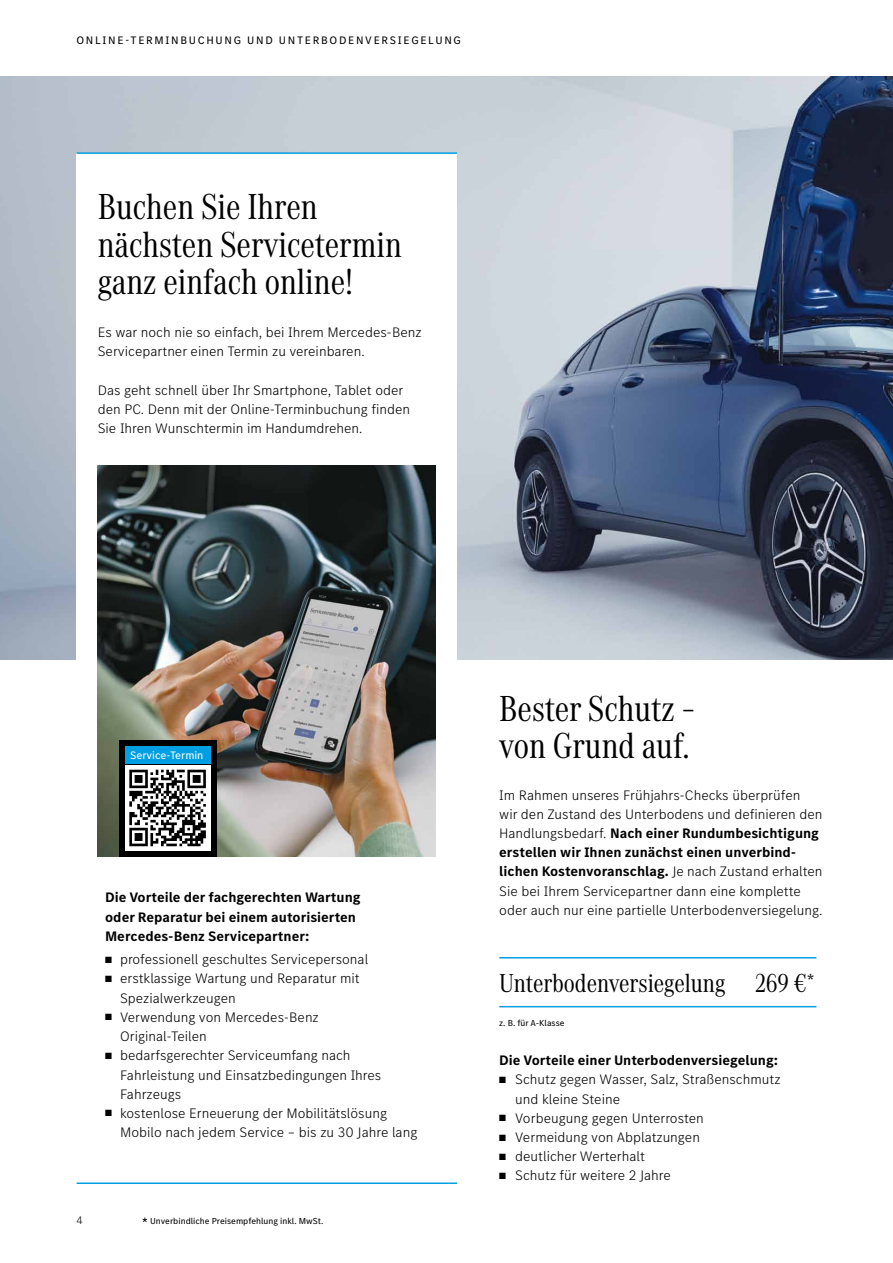
<style>
.page{position:relative;width:893px;height:1263px;background:#fff}
.page>*{position:absolute;margin:0;border:0;box-sizing:border-box;transform-origin:0 0}
.t1{font:37.5px/37.5px "MB Corpo A Title Cond";color:#000}
.t2{font:27px "MB Corpo A Title Cond";letter-spacing:-.005em;color:#000}
.t3{font:300 14.25px/19.2px "MB Corpo S Text";color:#000}
.t4{font:700 14.25px/19.2px "MB Corpo S Text";color:#000}
.t5{font:11.25px "MB Corpo S Text";letter-spacing:.15em;color:#000}
.t6{font:11.25px "MB Corpo S Text";color:#fff}
.t7{font:300 11.25px "MB Corpo S Text";color:#000}
.t8{font:9px "MB Corpo S Text";color:#000}
.s1{font-size:15px}
.s2{font-weight:700}
</style>
<div class="page">
<img style="left:0;top:77px;width:893px;height:582px">
<hr style="left:499px;top:957px;width:317px;height:1px;background:#009fe3">
<hr style="left:499px;top:1006px;width:317px;height:1px;background:#009fe3">
<div style="left:77px;top:153px;width:380px;height:1030px;background:#fff"></div>
<hr style="left:77px;top:152px;width:380px;height:2px;background:#009fe3">
<hr style="left:77px;top:1182px;width:380px;height:2px;background:#009fe3">
<img style="left:98px;top:466px;width:338px;height:391px">
<div style="left:119px;top:740px;width:97px;height:117px;background:#000"></div>
<div style="left:125px;top:765px;width:85px;height:85px;background:#fff"></div>
<div style="left:125px;top:746px;width:85px;height:17px;background:#009fe3"></div>
<svg style="left:129px;top:770px;width:77px;height:76px"></svg>
<p class="t5" style="left:77px;top:33px;width:9px">Onlin</p>
<p class="t5" style="left:118px;top:33px;width:38px">e-Termin</p>
<p class="t5" style="left:180px;top:33px;width:36px">buchung</p>
<p class="t5" style="left:247px;top:33px;width:190px">un d Unter bodenver siegelung</p>
<h1 class="t1" style="left:98px;top:185px;width:306px">Buchen Sie Ihren nächsten Servicetermin ganz einfach online!</h1>
<p class="t3" style="left:98px;top:322px;width:325px">Es war noch nie so einfach, bei Ihrem Mercedes-Benz<br>Servicepartner einen Termin zu vereinbaren.</p>
<p class="t3" style="left:98px;top:380px;width:314px">Das geht schnell über Ihr Smartphone, Tablet oder den PC. Denn mit der Online-Terminbuchung finden<br>Sie Ihren Wunschtermin im Handumdrehen.</p>
<p class="t6" style="left:130px;top:747px;width:75px">Service-Termin</p>
<p class="t4" style="left:105px;top:888px;width:257px">Die Vorteile der fachgerechten Wartung oder Reparatur bei einem autorisierten<br>Mercedes-Benz Servicepartner:</p>
<p class="t3" style="left:105px;top:949px;width:265px">■ professionell geschultes Servicepersonal</p>
<p class="t3" style="left:120px;top:968px;width:241px;text-indent:-15px">■ erstklassige Wartung und Reparatur mit<br>Spezialwerkzeugen</p>
<p class="t3" style="left:120px;top:1007px;width:200px;text-indent:-15px">■ Verwendung von Mercedes-Benz<br>Original-Teilen</p>
<p class="t3" style="left:120px;top:1045px;width:263px;text-indent:-15px">■ bedarfsgerechter Serviceumfang nach<br>Fahrleistung und Einsatzbedingungen Ihres<br>Fahrzeugs</p>
<p class="t3" style="left:120px;top:1103px;width:299px;text-indent:-15px">■ kostenlose Erneuerung der Mobilitätslösung<br>Mobilo nach jedem Service – bis zu 30 Jahre lang</p>
<p class="t7" style="left:77px;top:1212px;width:8px">4</p>
<p class="t8" style="left:142px;top:1215px;width:183px"><span class="s1">*</span> Unverbindliche Preisempfehlung inkl. MwSt.</p>
<h1 class="t1" style="left:499px;top:687px;width:198px">Bester Schutz – von Grund auf.</h1>
<p class="t3" style="left:499px;top:784px;width:325px">Im Rahmen unseres Frühjahrs-Checks überprüfen<br>wir den Zustand des U nterbodens und definieren den H andlungsbedarf. <span class="s2">Nach einer Rundumbesichtigung erstellen wir Ihnen zunächst einen unverbind&shy;lichen Kostenvoranschlag.</span> Je nach Zustand erhalten Sie bei Ihrem Servicepartner dann eine komplette oder auch nur eine partielle U nterbodenversiegelung.</p>
<h2 class="t2" style="left:499px;top:965px;width:316px">Unterbodenversiegelung 269 €<sup>*</sup></h2>
<p class="t8" style="left:499px;top:1017px;width:67px">z. B. für A-Klasse</p>
<p class="t4" style="left:499px;top:1050px;width:280px">Die Vorteile einer Unterbodenversiegelung:</p>
<p class="t3" style="left:515px;top:1069px;width:267px;text-indent:-16px">■ Schutz gegen Wasser, Salz, Straßenschmutz und kleine Steine</p>
<p class="t3" style="left:499px;top:1108px;width:206px">■ Vorbeugung gegen U nterrosten</p>
<p class="t3" style="left:499px;top:1127px;width:202px">■ Vermeidung von Abplatzungen</p>
<p class="t3" style="left:499px;top:1146px;width:147px">■ deutlicher Werterhalt</p>
<p class="t3" style="left:499px;top:1165px;width:173px">■ Schutz für weitere 2 Jahre</p>
</div>
